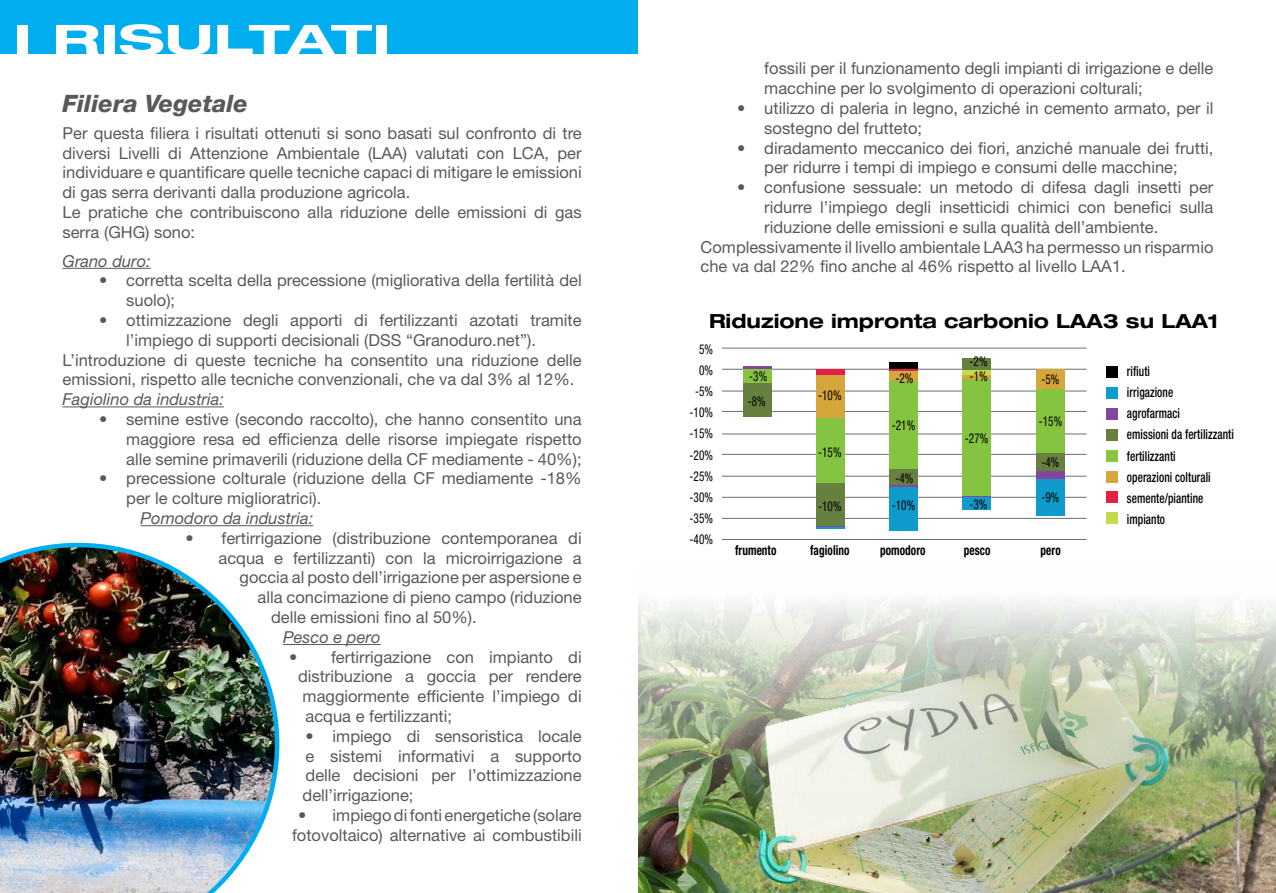
<style>
.page{position:relative;width:1276px;height:893px;background:#fff}
.page>*{position:absolute;margin:0;border:0;box-sizing:border-box;transform-origin:0 0}
.t1{font:700 expanded 41.25px "Helvetica Neue LT Std";color:#fff;scale:1.36 1}
.t2{font:italic 800 24px "Helvetica Neue LT Std";color:#58595b}
.t3{font:700 expanded 19.5px "Helvetica Neue LT Std";color:#000}
.t4{font:16.5px/19.8px "Helvetica Neue LT Std";color:#58595b}
.t5{font:italic 16.5px "Helvetica Neue LT Std";color:#58595b}
.t6{font:500 condensed 13.65px/21.1px "Helvetica Neue LT Std";letter-spacing:.005em;color:#000;scale:.83 1}
.t7{font:condensed 13.65px/21.1px "Helvetica Neue LT Std";letter-spacing:.005em;color:#000;text-align:right;scale:.83 1}
.t8{font:700 condensed 13.65px "Helvetica Neue LT Std";letter-spacing:.005em;color:#000;scale:.83 1}
</style>
<div class="page">
<hr style="left:63px;top:268px;width:88px;height:1px;background:#58595b">
<hr style="left:63px;top:406px;width:161px;height:1px;background:#58595b">
<hr style="left:141px;top:525px;width:172px;height:1px;background:#58595b">
<hr style="left:283px;top:644px;width:97px;height:1px;background:#58595b">
<div style="left:0;top:0;width:638px;height:53px;background:#00aeef"></div>
<img style="left:0;top:543px;width:279px;height:350px">
<img style="left:638px;top:600px;width:638px;height:293px">
<hr style="left:722px;top:348px;width:364px;height:1px;background:#6d6e71">
<hr style="left:722px;top:369px;width:364px;height:1px;background:#6d6e71">
<hr style="left:722px;top:391px;width:364px;height:1px;background:#6d6e71">
<hr style="left:722px;top:411px;width:364px;height:1px;background:#6d6e71">
<hr style="left:722px;top:434px;width:364px;height:1px;background:#6d6e71">
<hr style="left:722px;top:454px;width:364px;height:1px;background:#6d6e71">
<hr style="left:722px;top:476px;width:364px;height:1px;background:#6d6e71">
<hr style="left:722px;top:497px;width:364px;height:1px;background:#6d6e71">
<hr style="left:722px;top:518px;width:364px;height:1px;background:#6d6e71">
<hr style="left:722px;top:539px;width:364px;height:1px;background:#6d6e71">
<div style="left:1036px;top:370px;width:28px;height:19px;background:#d7a63a"></div>
<div style="left:1036px;top:389px;width:28px;height:64px;background:#85c441"></div>
<div style="left:1036px;top:453px;width:28px;height:19px;background:#66813f"></div>
<div style="left:1036px;top:472px;width:28px;height:8px;background:#83479c"></div>
<div style="left:1036px;top:480px;width:28px;height:36px;background:#0f9ccd"></div>
<div style="left:816px;top:374px;width:28px;height:44px;background:#d7a63a"></div>
<div style="left:816px;top:418px;width:28px;height:66px;background:#85c441"></div>
<div style="left:816px;top:484px;width:28px;height:42px;background:#66813f"></div>
<hr style="left:816px;top:526px;width:28px;height:2px;background:#83479c">
<svg style="left:816px;top:528px;width:28px;height:1px"></svg>
<div style="left:889px;top:487px;width:29px;height:44px;background:#0f9ccd"></div>
<hr style="left:889px;top:485px;width:29px;height:2px;background:#83479c">
<div style="left:889px;top:468px;width:29px;height:17px;background:#66813f"></div>
<div style="left:889px;top:381px;width:29px;height:87px;background:#85c441"></div>
<div style="left:889px;top:371px;width:29px;height:10px;background:#d7a63a"></div>
<div style="left:816px;top:369px;width:28px;height:5px;background:#e12246"></div>
<hr style="left:889px;top:368px;width:29px;height:3px;background:#e12246">
<div style="left:889px;top:363px;width:29px;height:6px;background:#000"></div>
<div style="left:743px;top:382px;width:28px;height:35px;background:#66813f"></div>
<div style="left:743px;top:369px;width:28px;height:13px;background:#85c441"></div>
<hr style="left:743px;top:366px;width:28px;height:3px;background:#83479c">
<div style="left:962px;top:497px;width:29px;height:13px;background:#0f9ccd"></div>
<hr style="left:962px;top:495px;width:29px;height:2px;background:#83479c">
<div style="left:962px;top:378px;width:29px;height:117px;background:#85c441"></div>
<div style="left:962px;top:374px;width:29px;height:5px;background:#d7a63a"></div>
<div style="left:962px;top:370px;width:29px;height:5px;background:#c4da49"></div>
<div style="left:962px;top:359px;width:29px;height:11px;background:#66813f"></div>
<div style="left:1106px;top:366px;width:12px;height:12px;background:#000"></div>
<div style="left:1106px;top:387px;width:12px;height:12px;background:#0f9ccd"></div>
<div style="left:1106px;top:408px;width:12px;height:12px;background:#83479c"></div>
<div style="left:1106px;top:429px;width:12px;height:12px;background:#66813f"></div>
<div style="left:1106px;top:450px;width:12px;height:12px;background:#85c441"></div>
<div style="left:1106px;top:471px;width:12px;height:11px;background:#d7a63a"></div>
<div style="left:1106px;top:491px;width:12px;height:12px;background:#e12246"></div>
<div style="left:1106px;top:512px;width:12px;height:12px;background:#c4da49"></div>
<h1 class="t1" style="left:13px;top:14px;width:279px">I RISULTATI</h1>
<h2 class="t2" style="left:63px;top:89px;width:187px">Filiera Vegetale</h2>
<p class="t4" style="left:63px;top:123px;width:521px">Per questa filiera i risultati ottenuti si sono basati sul confronto di tre diversi Livelli di Attenzione Ambientale (LAA) valutati con LCA, per individuare e quantificare quelle tecniche capaci di mitigare le emissioni di gas serra derivanti dalla produzione agricola.<br>Le pratiche che contribuiscono alla riduzione delle emissioni di gas serra (GHG) sono:</p>
<p class="t5" style="left:63px;top:251px;width:90px">Grano duro:</p>
<p class="t4" style="left:126px;top:270px;width:457px;text-indent:-27px">• corretta scelta della precessione (migliorativa della fertilità del suolo);</p>
<p class="t4" style="left:99px;top:310px;width:484px">• ottimizzazione degli apporti di fertilizzanti azotati tramite</p>
<p class="t4" style="left:126px;top:330px;width:411px">l’impiego di supporti decisionali (DSS “Granoduro.net”).</p>
<p class="t4" style="left:63px;top:350px;width:521px">L’introduzione di queste tecniche ha consentito una riduzione delle</p>
<p class="t4" style="left:63px;top:369px;width:513px">emissioni, rispetto alle tecniche convenzionali, che va dal 3% al 12%.</p>
<p class="t5" style="left:63px;top:389px;width:163px">Fagiolino da industria:</p>
<p class="t4" style="left:126px;top:409px;width:457px;text-align:justify;text-indent:-27px">• semine estive (secondo raccolto), che hanno consentito una maggiore resa ed efficienza delle risorse impiegate rispetto alle semine primaverili (riduzione della CF mediamente - 40%);</p>
<p class="t4" style="left:126px;top:468px;width:457px;text-indent:-27px">• precessione colturale (riduzione della CF mediamente -18% per le colture miglioratrici).</p>
<p class="t5" style="left:140px;top:508px;width:174px">Pomodoro da industria:</p>
<p class="t4" style="left:185px;top:528px;width:398px">• fertirrigazione (distribuzione contemporanea di</p>
<p class="t4" style="left:218px;top:548px;width:365px">acqua e fertilizzanti) con la microirrigazione a</p>
<p class="t4" style="left:239px;top:567px;width:343px">goccia al posto dell’irrigazione per aspersione e</p>
<p class="t4" style="left:258px;top:587px;width:325px">alla concimazione di pieno campo (riduzione</p>
<p class="t4" style="left:271px;top:607px;width:207px">delle emissioni fino al 50%).</p>
<p class="t5" style="left:283px;top:627px;width:99px">Pesco e pero</p>
<p class="t4" style="left:289px;top:647px;width:294px">• fertirrigazione con impianto di</p>
<p class="t4" style="left:298px;top:666px;width:285px">distribuzione a goccia per rendere</p>
<p class="t4" style="left:302px;top:686px;width:281px">maggiormente efficiente l’impiego di</p>
<p class="t4" style="left:305px;top:706px;width:148px">acqua e fertilizzanti;</p>
<p class="t4" style="left:302px;top:726px;width:281px;text-align:justify">• impiego di sensoristica locale e sistemi informativi a supporto delle decisioni per l’ottimizzazione dell’irrigazione;</p>
<p class="t4" style="left:292px;top:805px;width:291px;text-align:center">• impiego di fonti energetiche (solare fotovoltaico) alternative ai combustibili</p>
<p class="t4" style="left:764px;top:58px;width:451px">fossili per il funzionamento degli impianti di irrigazione e delle macchine per lo svolgimento di operazioni colturali;</p>
<p class="t4" style="left:764px;top:98px;width:450px;text-indent:-27px">• utilizzo di paleria in legno, anziché in cemento armato, per il sostegno del frutteto;</p>
<p class="t4" style="left:737px;top:137px;width:478px;text-align:center">• diradamento meccanico dei fiori, anziché manuale dei frutti, per ridurre i tempi di impiego e consumi delle macchine;</p>
<p class="t4" style="left:737px;top:177px;width:477px">• confusione sessuale: un metodo di difesa dagli insetti per</p>
<p class="t4" style="left:764px;top:197px;width:451px">ridurre l’impiego degli insetticidi chimici con benefici sulla</p>
<p class="t4" style="left:764px;top:217px;width:395px">riduzione delle emissioni e sulla qualità dell’ambiente.</p>
<p class="t4" style="left:700px;top:236px;width:514px">Complessivamente il livello ambientale LAA3 ha permesso un risparmio</p>
<p class="t4" style="left:700px;top:256px;width:427px">che va dal 22% fino anche al 46% rispetto al livello LAA1.</p>
<p class="t3" style="left:709px;top:308px;width:511px">Riduzione impronta carbonio LAA3 su LAA1</p>
<p class="t7" style="left:689px;top:339px;width:30px">5%<br>0% -5% -10% -15% -20% -25% -30% -35% -40%</p>
<p class="t7" style="left:749px;top:365px;width:23px">-3%</p>
<p class="t7" style="left:895px;top:367px;width:23px">-2%</p>
<p class="t7" style="left:748px;top:391px;width:23px">-8%</p>
<p class="t7" style="left:818px;top:384px;width:30px">-10%</p>
<p class="t7" style="left:818px;top:441px;width:30px">-15%</p>
<p class="t7" style="left:891px;top:415px;width:30px">-21%</p>
<p class="t7" style="left:895px;top:467px;width:23px">-4%</p>
<p class="t7" style="left:818px;top:495px;width:30px">-10%</p>
<p class="t7" style="left:891px;top:495px;width:30px">-10%</p>
<p class="t7" style="left:969px;top:353px;width:23px;line-height:15.3px;text-align:left">-2% -1%</p>
<p class="t7" style="left:965px;top:428px;width:30px">-27%</p>
<p class="t7" style="left:969px;top:493px;width:23px">-3%</p>
<p class="t7" style="left:1041px;top:368px;width:23px">-5%</p>
<p class="t7" style="left:1038px;top:411px;width:30px">-15%</p>
<p class="t7" style="left:1041px;top:451px;width:23px">-4%</p>
<p class="t7" style="left:1041px;top:487px;width:23px">-9%</p>
<p class="t8" style="left:735px;top:542px;width:51px">frumento</p>
<p class="t8" style="left:810px;top:542px;width:49px">fagiolino</p>
<p class="t8" style="left:880px;top:542px;width:56px">pomodoro</p>
<p class="t8" style="left:963px;top:542px;width:34px">pesco</p>
<p class="t8" style="left:1040px;top:542px;width:26px">pero</p>
<p class="t6" style="left:1127px;top:360px;width:130px">rifiuti<br>irrigazione<br>agrofarmaci<br>emissioni da fertilizzanti fertilizzanti<br>operazioni colturali semente/piantine impianto</p>
</div>
